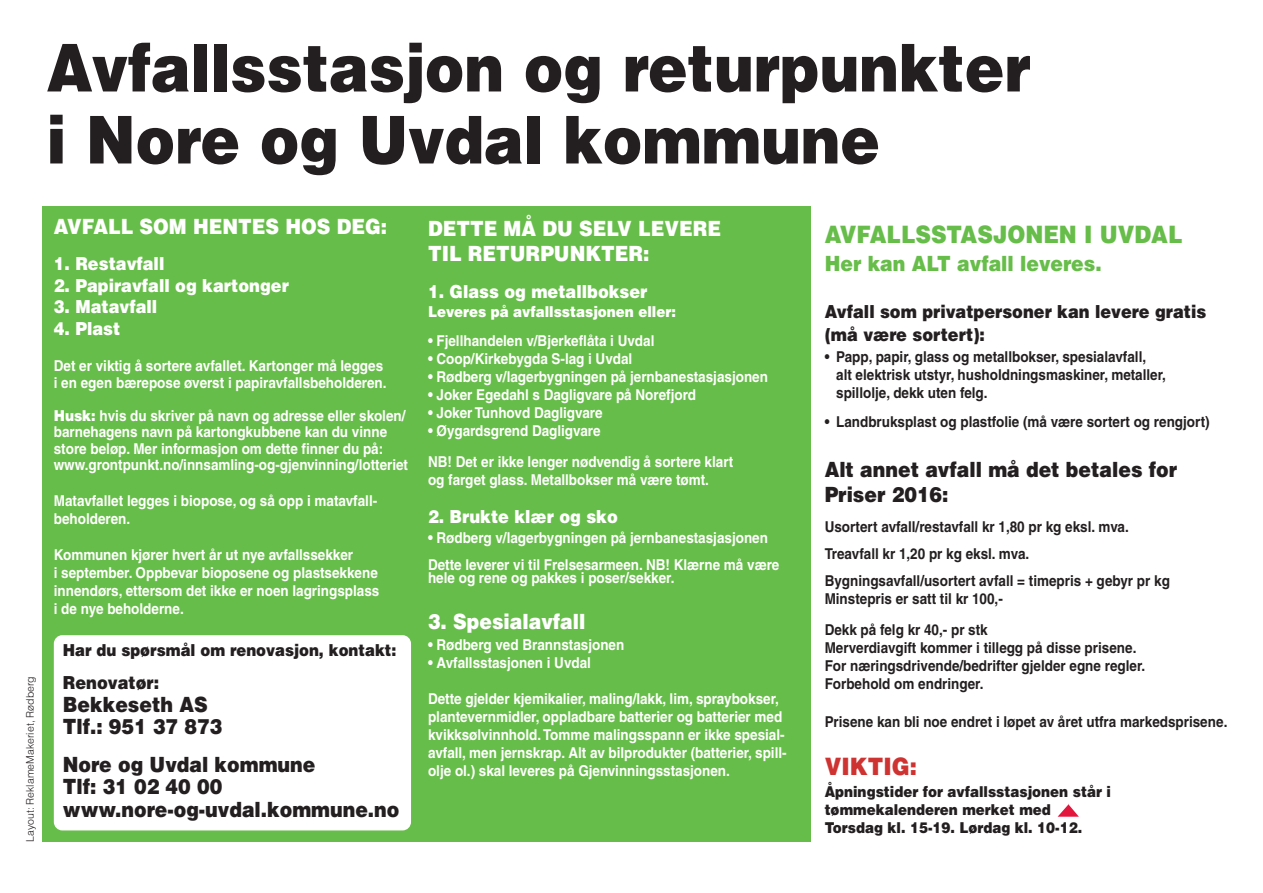
<style>
.page{position:relative;width:1263px;height:893px;background:#fff}
.page>*{position:absolute;margin:0;border:0;box-sizing:border-box;transform-origin:0 0}
.t1{font:900 66px/72px "Helvetica";color:#231f20;scale:.9 1}
.t2{font:900 24px "Helvetica";color:#67bd49;scale:.9 1}
.t3{font:900 24px "Helvetica";color:#ce3331;scale:.9 1}
.t4{font:900 21px/22.5px "Helvetica";color:#231f20;scale:.9 1}
.t5{font:900 21px/25.2px "Helvetica";color:#fff;scale:.9 1}
.t6{font:900 21px "Helvetica";color:#67bd49;scale:.9 1}
.t7{font:900 18px "Helvetica";color:#fff;scale:.9 1}
.t8{font:900 18px/23.7px "Helvetica";color:#231f20;scale:.9 1}
.t9{font:900 16.5px "Helvetica";color:#231f20;scale:.9 1}
.t10{font:700 15px/18px "Helvetica";color:#fff;scale:.9 1}
.t11{font:700 15px/18px "Helvetica";color:#231f20;scale:.9 1}
.t12{font:900 15px/18px "Helvetica";color:#231f20;scale:.9 1}
.t13{font:900 15px "Helvetica";color:#fff;scale:.9 1}
.t14{font:300 10.5px "Helvetica";color:#231f20}
.s1{font-weight:900}
</style>
<div class="page">
<div style="left:43px;top:207px;width:768px;height:635px;background:#67bd49"></div>
<div style="left:54px;top:635px;width:357px;height:195px;background:#fff;border-radius:9px"></div>
<svg style="left:1057px;top:804px;width:22px;height:13px"></svg>
<h1 class="t1" style="left:47px;top:38px;width:1095px">Avfallsstasjon og returpunkter i Nore og Uvdal kommune</h1>
<p class="t14" style="left:26px;top:842px;width:167px;rotate:-90deg">Layout: ReklameMakeriet, Rødberg</p>
<h3 class="t5" style="left:54px;top:215px;width:372px">AVFALL SOM HENTES HOS DEG:</h3>
<p class="t7" style="left:54px;top:257px;width:124px">1. Restavfall</p>
<p class="t7" style="left:54px;top:279px;width:263px">2. Papiravfall og kartonger</p>
<p class="t7" style="left:54px;top:300px;width:116px">3. Matavfall</p>
<p class="t7" style="left:54px;top:322px;width:75px">4. Plast</p>
<p class="t10" style="left:54px;top:359px;width:371px;line-height:16.5px">Det er viktig å sortere avfallet. Kartonger må legges i en egen bærepose øverst i papiravfallsbeholderen.</p>
<p class="t10" style="left:54px;top:408px;width:395px;line-height:16.5px"><span class="s1">Husk:</span> hvis du skriver på navn og adresse eller skolen/ barnehagens navn på kartongkubbene kan du vinne store beløp. Mer informasjon om dette finner du på: www.grontpunkt.no/innsamling-og-gjenvinning/lotteriet</p>
<p class="t10" style="left:54px;top:493px;width:361px">Matavfallet legges i biopose, og så opp i matavfall&shy;beholderen.</p>
<p class="t10" style="left:54px;top:547px;width:363px">Kommunen kjører hvert år ut nye avfallssekker<br>i september. Oppbevar bioposene og plastsekkene innendørs, ettersom det ikke er noen lagringsplass i de nye beholderne.</p>
<p class="t9" style="left:63px;top:644px;width:372px">Har du spørsmål om renovasjon, kontakt:</p>
<p class="t8" style="left:63px;top:672px;width:108px">Renovatør:</p>
<h3 class="t4" style="left:63px;top:695px;width:179px">Bekkeseth AS<br>Tlf.: 951 37 873</h3>
<h3 class="t4" style="left:63px;top:755px;width:376px">Nore og Uvdal kommune<br>Tlf: 31 02 40 00 www.nore-og-uvdal.kommune.no</h3>
<h3 class="t5" style="left:428px;top:218px;width:327px">DETTE MÅ DU SELV LEVERE<br>TIL RETURPUNKTER:</h3>
<p class="t7" style="left:428px;top:285px;width:245px">1. Glass og metallbokser</p>
<p class="t13" style="left:428px;top:306px;width:277px">Leveres på avfallsstasjonen eller:</p>
<p class="t10" style="left:428px;top:333px;width:253px">• Fjellhandelen v/Bjerkeflåta i Uvdal</p>
<p class="t10" style="left:428px;top:351px;width:228px">• Coop/Kirkebygda S-lag i Uvdal</p>
<p class="t10" style="left:428px;top:369px;width:379px">• Rødberg v/lagerbygningen på jernbanestasjasjonen</p>
<p class="t10" style="left:428px;top:387px;width:299px">• Joker Egedahl s Dagligvare på Norefjord</p>
<p class="t10" style="left:428px;top:405px;width:195px">• Joker Tunhovd Dagligvare</p>
<p class="t10" style="left:428px;top:416px;width:341px;line-height:31.5px">• Øygardsgrend Dagligvare<br>NB! Det er ikke lenger nødvendig å sortere klart</p>
<p class="t10" style="left:428px;top:472px;width:314px">og farget glass. Metallbokser må være tømt.</p>
<p class="t7" style="left:428px;top:510px;width:212px">2. Brukte klær og sko</p>
<p class="t10" style="left:428px;top:525px;width:392px;line-height:27px">• Rødberg v/lagerbygningen på jernbanestasjasjonen<br>Dette leverer vi til Frelsesarmeen. NB! Klærne må være</p>
<p class="t10" style="left:428px;top:570px;width:275px">hele og rene og pakkes i poser/sekker.</p>
<h3 class="t5" style="left:428px;top:610px;width:176px">3. Spesialavfall</h3>
<p class="t10" style="left:428px;top:637px;width:220px">• Rødberg ved Brannstasjonen</p>
<p class="t10" style="left:428px;top:655px;width:183px">• Avfallsstasjonen i Uvdal</p>
<p class="t10" style="left:428px;top:691px;width:400px">Dette gjelder kjemikalier, maling/lakk, lim, spraybokser, plantevernmidler, oppladbare batterier og batterier med kvikksølvinnhold. Tomme malingsspann er ikke spesial&shy;avfall, men jernskrap. Alt av bilprodukter (batterier, spill&shy;olje ol.) skal leveres på Gjenvinningsstasjonen.</p>
<h2 class="t2" style="left:825px;top:225px;width:399px">AVFALLSSTASJONEN I UVDAL</h2>
<h3 class="t6" style="left:825px;top:256px;width:309px">Her kan ALT avfall leveres.</h3>
<p class="t8" style="left:825px;top:301px;width:425px">Avfall som privatpersoner kan levere gratis (må være sortert):</p>
<p class="t11" style="left:836px;top:349px;width:368px;text-indent:-12px">• Papp, papir, glass og metallbokser, spesialavfall,<br>alt elektrisk utstyr, husholdningsmaskiner, metaller, spillolje, dekk uten felg.</p>
<p class="t11" style="left:825px;top:414px;width:429px">• Landbruksplast og plastfolie (må være sortert og rengjort)</p>
<h3 class="t4" style="left:825px;top:458px;width:393px;line-height:25.2px">Alt annet avfall må det betales for<br>Priser 2016:</h3>
<p class="t11" style="left:825px;top:514px;width:385px;line-height:27px">Usortert avfall/restavfall kr 1,80 pr kg eksl. mva.<br>Treavfall kr 1,20 pr kg eksl. mva.<br>Bygningsavfall/usortert avfall = timepris + gebyr pr kg</p>
<p class="t11" style="left:825px;top:584px;width:199px;line-height:31.5px">Minstepris er satt til kr 100,-<br>Dekk på felg kr 40,- pr stk</p>
<p class="t11" style="left:825px;top:640px;width:358px">Merverdiavgift kommer i tillegg på disse prisene.<br>For næringsdrivende/bedrifter gjelder egne regler.<br>Forbehold om endringer.</p>
<p class="t11" style="left:825px;top:715px;width:449px">Prisene kan bli noe endret i løpet av året utfra markedsprisene.</p>
<h2 class="t3" style="left:825px;top:758px;width:104px">VIKTIG:</h2>
<p class="t12" style="left:825px;top:784px;width:320px">Åpningstider for avfallsstasjonen står i tømmekalenderen merket med<br>Torsdag kl. 15-19. Lørdag kl. 10-12.</p>
</div>
